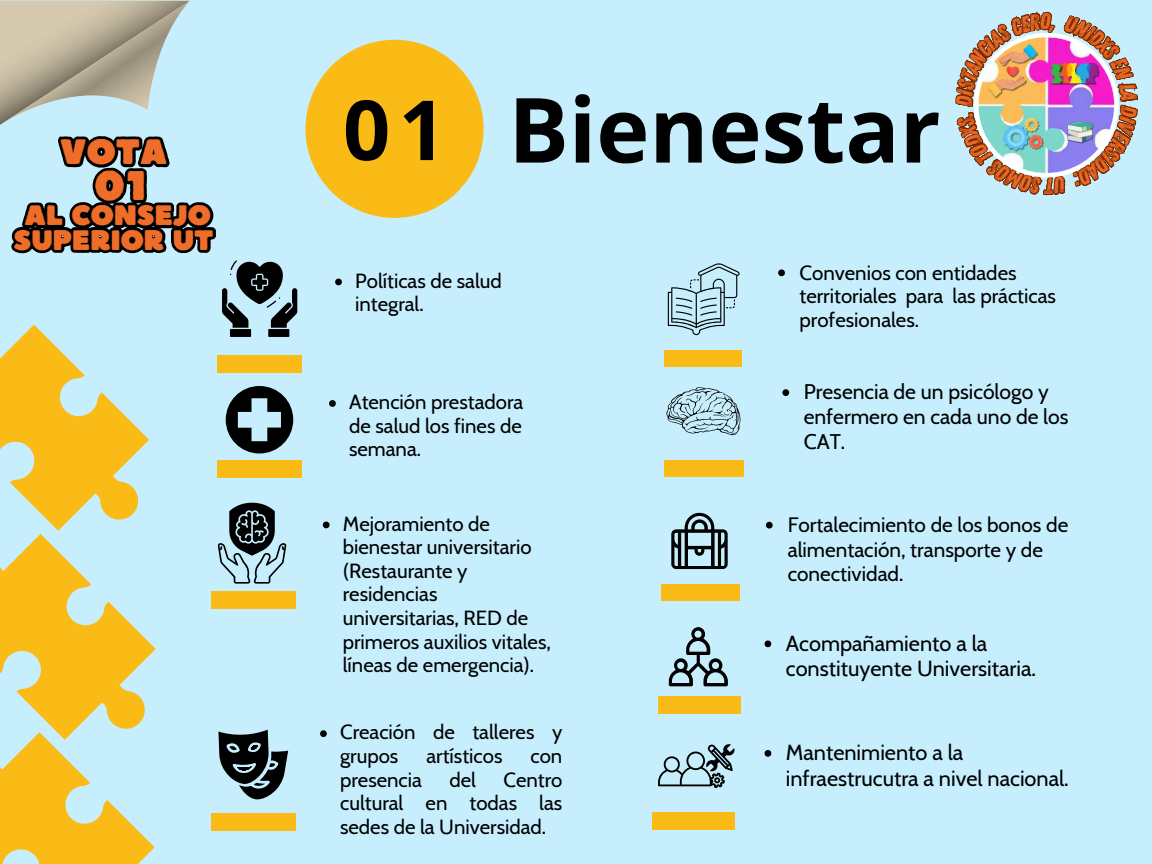
<style>
.page{position:relative;width:1152px;height:864px;background:#c6eefd}
.page>*{position:absolute;margin:0;border:0;box-sizing:border-box;transform-origin:0 0}
.t1{font:700 90px "Open Sans";color:#000}
.t2{font:700 82.95px "Open Sans";color:#000}
.t3{font:41.4px "Boulder";color:#ed6d29}
.t4{font:35.25px "Boulder";color:#ed6d29}
.t5{font:28.2px/24.6px "Boulder";color:#ed6d29;text-align:center}
.t6{font:21.75px/25.8px "Cabin";color:#000}
.t7{font:21.15px/24.8px "Cabin";color:#000}
.t8{font:20.7px/24.8px "Cabin";color:#000}
.t9{font:20.4px/23.7px "Cabin";color:#000}
</style>
<div class="page">
<div style="left:305px;top:40px;width:179px;height:178px;background:#fabb17;border-radius:50%"></div>
<svg style="left:226px;top:386px;width:67px;height:67px"></svg>
<div style="left:217px;top:460px;width:85px;height:18px;background:#fabb17"></div>
<svg style="left:329px;top:400px;width:7px;height:7px"></svg>
<svg style="left:218px;top:503px;width:68px;height:81px"></svg>
<div style="left:211px;top:591px;width:85px;height:18px;background:#fabb17"></div>
<svg style="left:323px;top:522px;width:7px;height:6px"></svg>
<div style="left:217px;top:355px;width:85px;height:18px;background:#fabb17"></div>
<svg style="left:335px;top:279px;width:7px;height:6px"></svg>
<svg style="left:666px;top:387px;width:75px;height:48px"></svg>
<div style="left:665px;top:461px;width:79px;height:16px;background:#fabb17"></div>
<svg style="left:0;top:560px;width:156px;height:141px;fill:#fabb17"></svg>
<svg style="left:0;top:701px;width:155px;height:163px"></svg>
<svg style="left:0;top:1px;width:190px;height:124px"></svg>
<svg style="left:668px;top:263px;width:72px;height:72px"></svg>
<div style="left:665px;top:350px;width:77px;height:16px;background:#fabb17"></div>
<svg style="left:671px;top:513px;width:57px;height:56px"></svg>
<div style="left:662px;top:585px;width:78px;height:16px;background:#fabb17"></div>
<svg style="left:669px;top:627px;width:59px;height:59px"></svg>
<div style="left:658px;top:696px;width:82px;height:18px;background:#fabb17"></div>
<svg style="left:0;top:337px;width:149px;height:223px;fill:#fabb17"></svg>
<svg style="left:218px;top:730px;width:70px;height:69px"></svg>
<svg style="left:320px;top:730px;width:7px;height:7px"></svg>
<div style="left:211px;top:813px;width:85px;height:18px;background:#fabb17"></div>
<div style="left:652px;top:813px;width:82px;height:17px;background:#fabb17"></div>
<svg style="left:658px;top:744px;width:77px;height:44px"></svg>
<svg style="left:782px;top:389px;width:7px;height:7px"></svg>
<svg style="left:778px;top:269px;width:7px;height:7px"></svg>
<svg style="left:766px;top:522px;width:7px;height:7px"></svg>
<svg style="left:765px;top:640px;width:6px;height:7px"></svg>
<svg style="left:765px;top:750px;width:6px;height:7px"></svg>
<svg style="left:11px;top:136px;width:286px;height:201px"></svg>
<img style="left:955px;top:11px;width:183px;height:185px">
<h3 class="t4" style="left:60px;top:129px;width:109px">VOTA</h3>
<h3 class="t3" style="left:94px;top:159px;width:53px">01</h3>
<h3 class="t5" style="left:13px;top:202px;width:202px">AL CONSEJO<br>SUPERIOR UT</h3>
<h2 class="t2" style="left:343px;top:72px;width:105px">01</h2>
<h1 class="t1" style="left:508px;top:66px;width:434px">Bienestar</h1>
<p class="t9" style="left:355px;top:268px;width:148px">Políticas de salud integral.</p>
<p class="t9" style="left:799px;top:260px;width:258px">Convenios con entidades territoriales para las prácticas profesionales.</p>
<p class="t9" style="left:349px;top:390px;width:176px;text-align:justify">Atención prestadora de salud los fines de semana.</p>
<p class="t9" style="left:343px;top:511px;width:210px">Mejoramiento de bienestar universitario (Restaurante y residencias universitarias, RED de primeros auxilios vitales, líneas de emergencia).</p>
<p class="t9" style="left:340px;top:720px;width:224px">Creación de talleres y grupos</p>
<p class="t9" style="left:426px;top:744px;width:77px">artísticos</p>
<p class="t9" style="left:531px;top:744px;width:33px">con</p>
<p class="t9" style="left:340px;top:767px;width:83px">presencia</p>
<p class="t9" style="left:449px;top:767px;width:28px">del</p>
<p class="t9" style="left:340px;top:767px;width:224px;text-align:justify;text-indent:163px">Centro cultural en todas las sedes de la Universidad.</p>
<p class="t7" style="left:804px;top:379px;width:266px">Presencia de un psicólogo y enfermero en cada uno de los<br>CAT.</p>
<p class="t8" style="left:788px;top:512px;width:282px">Fortalecimiento de los bonos de alimentación, transporte y de conectividad.</p>
<p class="t6" style="left:786px;top:630px;width:252px">Acompañamiento a la constituyente Universitaria.</p>
<p class="t6" style="left:786px;top:739px;width:285px">Mantenimiento a la infraestrucutra a nivel nacional.</p>
</div>
